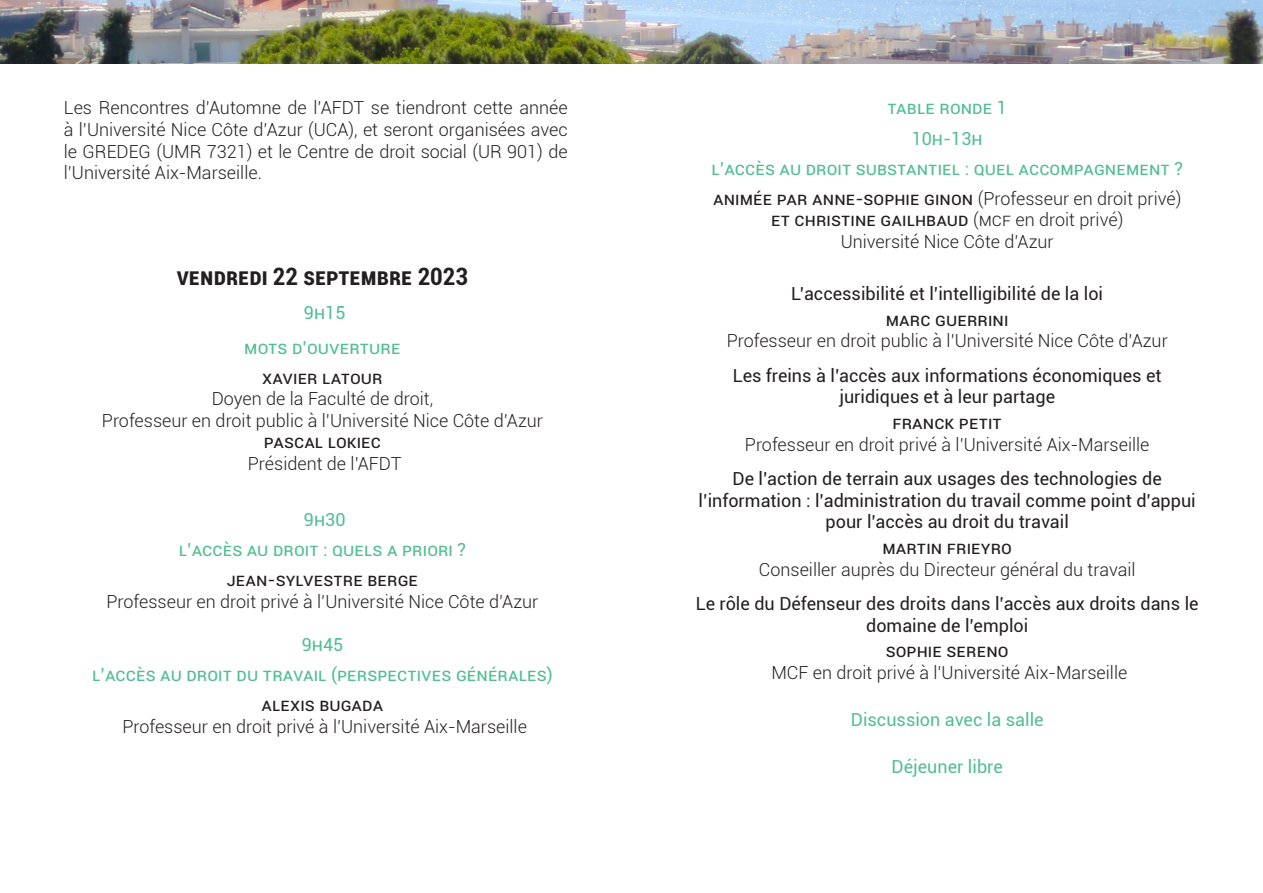
<style>
.page{position:relative;width:1263px;height:893px;background:#fff}
.page>*{position:absolute;margin:0;border:0;box-sizing:border-box;transform-origin:0 0}
.t1{font:700 condensed 24px "Roboto";color:#231f20}
.t2{font:300 18px/21.6px "Roboto";color:#231f20;text-align:justify}
.t3{font:18px/21.6px "Roboto";color:#231f20;text-align:center}
.t4{font:18px "Roboto";color:#52be92}
</style>
<div class="page">
<img style="left:0;top:0;width:1263px;height:64px">
<p class="t2" style="left:64px;top:97px;width:505px">Les Rencontres d’Automne de l’AFDT se tiendront cette année à l’Université Nice Côte d’Azur (UCA), et seront organisées avec le GREDEG (UMR 7321) et le Centre de droit social (UR 901) de l’Université Aix-Marseille.</p>
<p class="t1" style="left:177px;top:259px;width:293px">vendredi 22 septembre 2023</p>
<p class="t4" style="left:304px;top:300px;width:43px">9h15</p>
<p class="t4" style="left:244px;top:335px;width:158px">mots d’ouverture</p>
<p class="t3" style="left:262px;top:366px;width:100px">Xavier LATOUR</p>
<p class="t2" style="left:102px;top:387px;width:443px;text-align:center">Doyen de la Faculté de droit,<br>Professeur en droit public à l’Université Nice Côte d’Azur</p>
<p class="t3" style="left:264px;top:431px;width:74px">Pascal LOKIEC</p>
<p class="t2" style="left:248px;top:452px;width:155px">Président de l’AFDT</p>
<p class="t4" style="left:304px;top:507px;width:43px">9h30</p>
<p class="t4" style="left:179px;top:537px;width:289px">L’accès au droit : quels a priori ?</p>
<p class="t3" style="left:227px;top:568px;width:152px">Jean-Sylvestre BERGE</p>
<p class="t2" style="left:107px;top:590px;width:433px">Professeur en droit privé à l’Université Nice Côte d’Azur</p>
<p class="t4" style="left:302px;top:632px;width:43px">9h45</p>
<p class="t4" style="left:92px;top:662px;width:462px">L’accès au droit du travail (perspectives générales)</p>
<p class="t3" style="left:262px;top:693px;width:70px">Alexis BUGADA</p>
<p class="t2" style="left:122px;top:715px;width:406px">Professeur en droit privé à l’Université Aix-Marseille</p>
<p class="t4" style="left:887px;top:95px;width:121px">Table ronde 1</p>
<p class="t4" style="left:912px;top:126px;width:73px">10h-13h</p>
<p class="t4" style="left:711px;top:156px;width:473px">L’accès au droit substantiel : quel accompagnement ?</p>
<p class="t3" style="left:713px;top:187px;width:222px">Animée par Anne-Sophie GINON</p>
<p class="t2" style="left:978px;top:187px;width:205px">(Professeur en droit privé)</p>
<p class="t3" style="left:771px;top:209px;width:121px">et Christine GAILHBAUD</p>
<p class="t2" style="left:973px;top:209px;width:152px">(MCF en droit privé)</p>
<p class="t2" style="left:841px;top:230px;width:214px">Université Nice Côte d’Azur</p>
<p class="t3" style="left:791px;top:282px;width:313px">L’accessibilité et l’intelligibilité de la loi</p>
<p class="t3" style="left:886px;top:308px;width:60px">Marc GUERRINI</p>
<p class="t2" style="left:727px;top:329px;width:443px">Professeur en droit public à l’Université Nice Côte d’Azur</p>
<p class="t3" style="left:733px;top:364px;width:430px">Les freins à l’accès aux informations économiques et juridiques et à leur partage</p>
<p class="t3" style="left:892px;top:411px;width:108px">Franck Petit</p>
<p class="t2" style="left:745px;top:433px;width:406px">Professeur en droit privé à l’Université Aix-Marseille</p>
<p class="t3" style="left:699px;top:467px;width:499px">De l’action de terrain aux usages des technologies de l’information : l’administration du travail comme point d’appui pour l’accès au droit du travail</p>
<p class="t3" style="left:882px;top:536px;width:131px">Martin Frieyro</p>
<p class="t2" style="left:759px;top:558px;width:378px">Conseiller auprès du Directeur général du travail</p>
<p class="t3" style="left:696px;top:592px;width:504px">Le rôle du Défenseur des droits dans l’accès aux droits dans le domaine de l’emploi</p>
<p class="t3" style="left:886px;top:640px;width:124px">Sophie Sereno</p>
<p class="t2" style="left:771px;top:661px;width:357px">MCF en droit privé à l’Université Aix-Marseille</p>
<p class="t4" style="left:851px;top:707px;width:194px">Discussion avec la salle</p>
<p class="t4" style="left:892px;top:754px;width:113px">Déjeuner libre</p>
</div>
